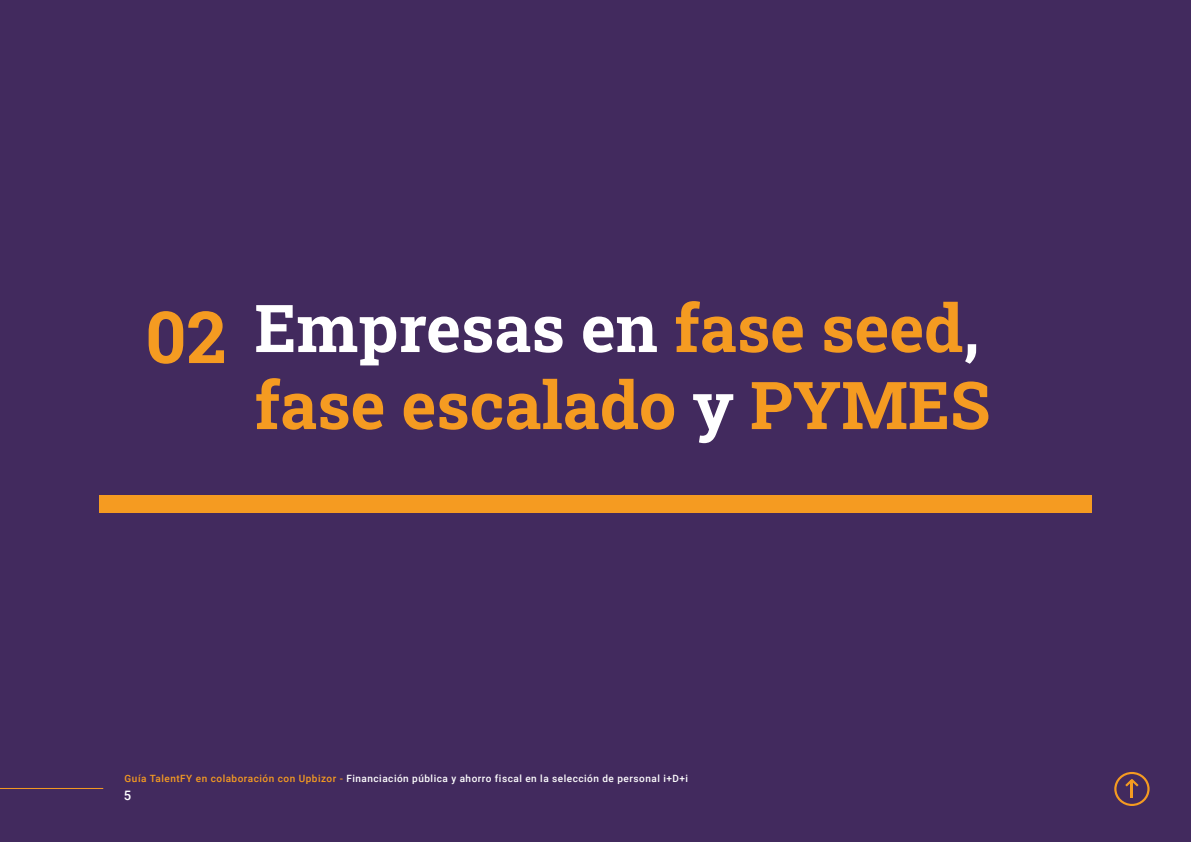
<style>
.page{position:relative;width:1191px;height:842px;background:#422a5e}
.page>*{position:absolute;margin:0;border:0;box-sizing:border-box;transform-origin:0 0}
.t1{font:72px "Roboto Slab";color:#f59b21}
.t2{font:66px/77px "Roboto Slab";color:#f59b21}
.t3{font:500 13px "Roboto";color:#fff}
.t4{font:500 10px "Roboto";letter-spacing:.05em;color:#fff}
.s1{color:#fff}
.s2{color:#f59b21}
</style>
<div class="page">
<div style="left:100px;top:495px;width:991px;height:17px;background:#f59b21"></div>
<svg style="left:1114px;top:772px;width:35px;height:34px"></svg>
<hr style="left:0;top:788px;width:103px;height:1px;background:#f59b21">
<h1 class="t1" style="left:145px;top:288px;width:83px">02</h1>
<h2 class="t2" style="left:254px;top:288px;width:737px"><span class="s1">Empresas en</span> fase seed<span class="s1">, </span>fase escalado <span class="s1">y</span> PYMES</h2>
<p class="t4" style="left:125px;top:772px;width:565px"><span class="s2">Guía TalentFY en colaboración con Upbizor -</span> Financiación pública y ahorro fiscal en la selección de personal i+D+i</p>
<h3 class="t3" style="left:124px;top:787px;width:9px">5</h3>
</div>
